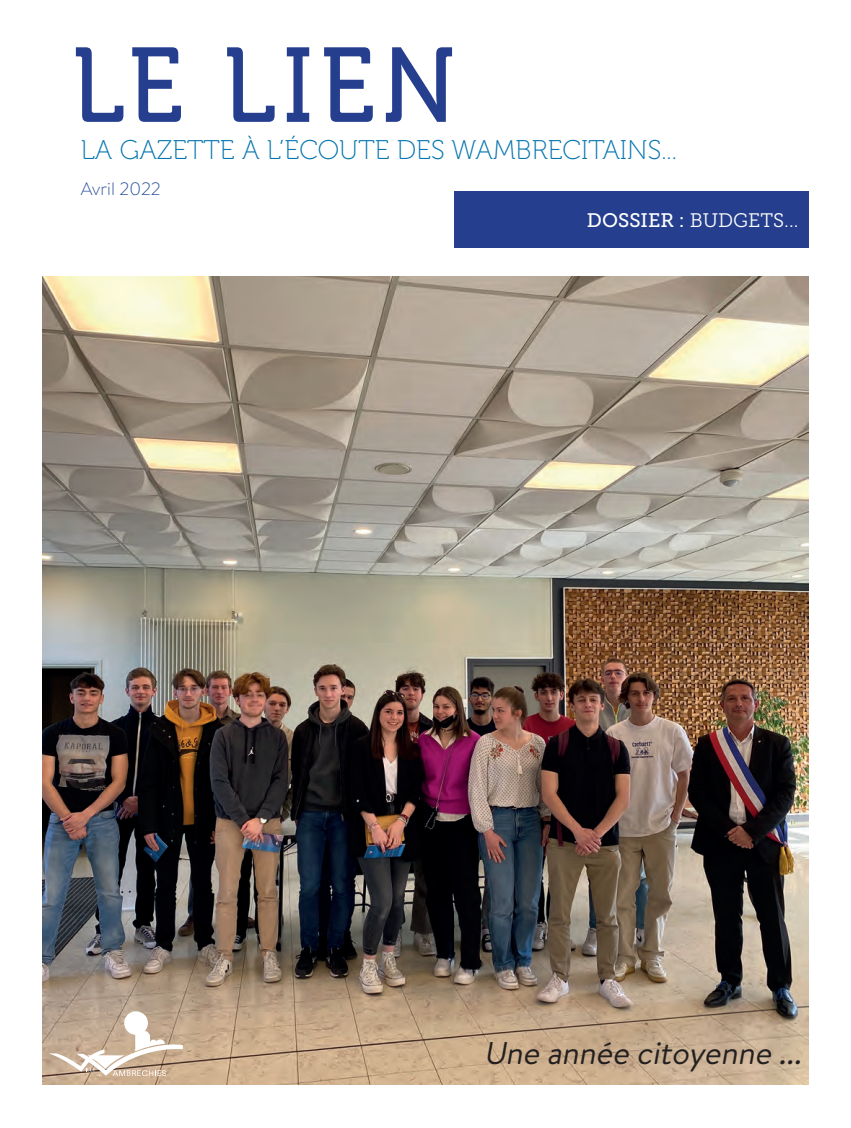
<style>
.page{position:relative;width:851px;height:1128px;background:#fff}
.page>*{position:absolute;margin:0;border:0;box-sizing:border-box;transform-origin:0 0}
.Agenda_Titre_Light_1{font:105.6px "Museo 500";letter-spacing:.075em;color:#253f8e;scale:.91 1}
.t1{font:italic 31.5px "Brandon Text";color:#231f20}
.Agenda_Titre_Light_1-2{font:27px "Museo 100";color:#0575af}
.t2{font:19.5px "Museo Slab 300";color:#fff}
.t3{font:300 18px "Brandon Text";color:#2c5397}
.s1{font-family:"Museo Slab 500"}
</style>
<div class="page">
<img style="left:42px;top:276px;width:766px;height:808px">
<div style="left:454px;top:191px;width:354px;height:57px;background:#253f8e"></div>
<svg style="left:49px;top:1011px;width:134px;height:65px"></svg>
<p class="Agenda_Titre_Light_1" style="left:72px;top:28px;width:423px">LE LIEN</p>
<p class="Agenda_Titre_Light_1-2" style="left:81px;top:135px;width:597px">LA GAZETTE À L’ÉCOUTE DES WAMBRECITAINS...</p>
<p class="t3" style="left:81px;top:177px;width:82px">Avril 2022</p>
<p class="t2" style="left:586px;top:209px;width:213px"><span class="s1">DOSSIER :</span> BUDGETS...</p>
<p class="t1" style="left:483px;top:1031px;width:326px">Une année citoyenne ...</p>
</div>
